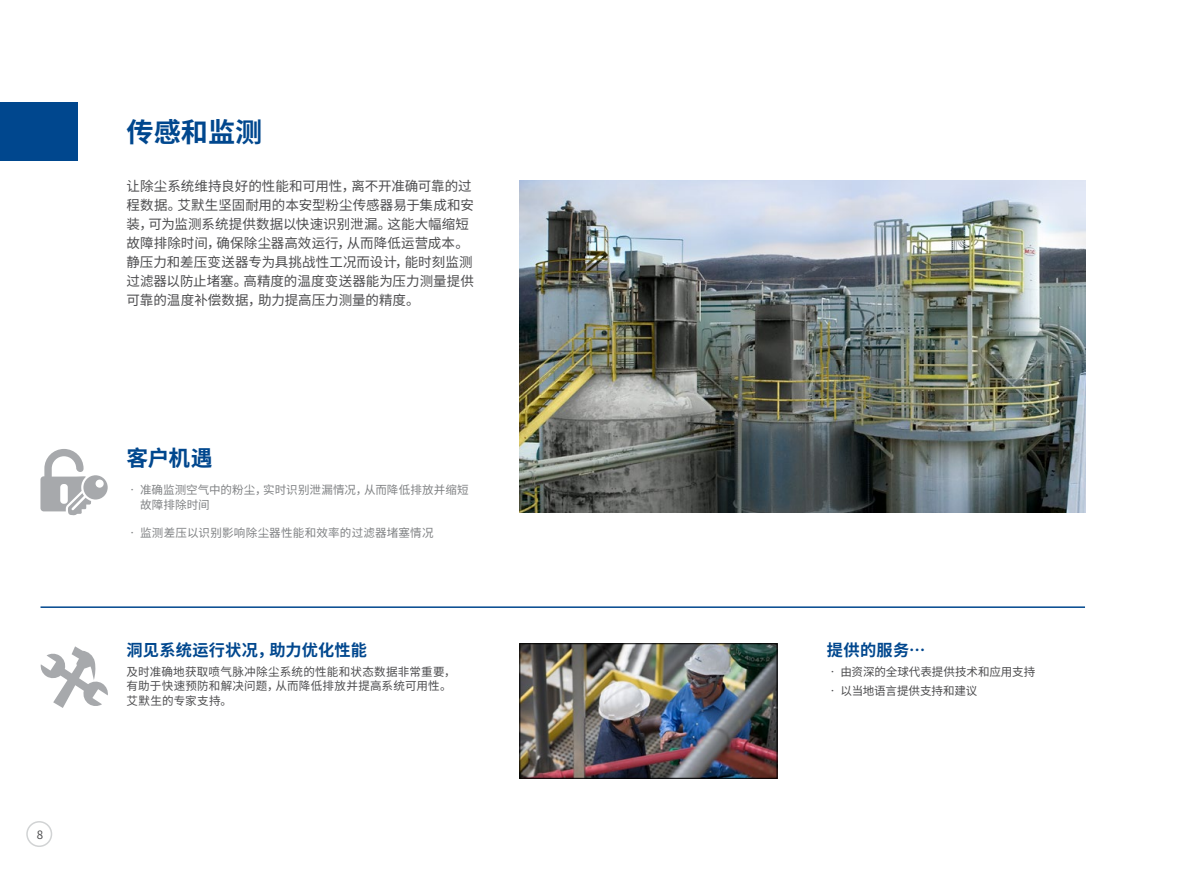
<style>
.page{position:relative;width:1187px;height:893px;background:#fff}
.page>*{position:absolute;margin:0;border:0;box-sizing:border-box;transform-origin:0 0}
.t1{font:700 27.15px "Noto Sans CJ Ksc";color:#00478e}
.SMALLEST{font:700 21.75px "Noto Sans CJ Ksc";color:#00478e}
.SMALLEST-2{font:700 16.2px "Noto Sans CJ Ksc";letter-spacing:.01em;color:#00478e}
.t2{font:13.5px/19px "Noto Sans CJ Ksc";color:#4c4c4e}
.SMALLEST-3{font:11.55px/14.9px "Noto Sans CJ Ksc";letter-spacing:.01em;color:#4c4c4e}
.SMALLEST-4{font:11.55px/14.9px "Noto Sans CJ Ksc";letter-spacing:.01em;color:#808284}
.SMALLEST-5{font:11.55px "Noto Sans CJ Ksc";letter-spacing:-.015em;color:#4c4c4e}
</style>
<div class="page">
<div style="left:26px;top:821px;width:26px;height:26px;border:2px solid #d1d3d4;border-radius:50%"></div>
<div style="left:0;top:102px;width:77px;height:58px;background:#00478e"></div>
<img style="left:519px;top:180px;width:565px;height:333px">
<svg style="left:40px;top:449px;width:68px;height:66px"></svg>
<svg style="left:41px;top:646px;width:67px;height:62px"></svg>
<img style="left:521px;top:645px;width:254px;height:132px">
<div style="left:519px;top:643px;width:258px;height:136px;border:1px solid #000"></div>
<hr style="left:40px;top:606px;width:1044px;height:2px;background:#00478e">
<p class="SMALLEST-3" style="left:37px;top:827px;width:8px">8</p>
<p class="t1" style="left:126px;top:117px;width:137px">传感和监测</p>
<p class="t2" style="left:126px;top:177px;width:349px">让除尘系统维持良好的性能和可用性，离不开准确可靠的过程数据。艾默生坚固耐用的本安型粉尘传感器易于集成和安装，可为监测系统提供数据以快速识别泄漏。这能大幅缩短故障排除时间，确保除尘器高效运行，从而降低运营成本。静压力和差压变送器专为具挑战性工况而设计，能时刻监测过滤器以防止堵塞。高精度的温度变送器能为压力测量提供可靠的温度补偿数据，助力提高压力测量的精度。</p>
<p class="SMALLEST" style="left:126px;top:446px;width:88px">客户机遇</p>
<p class="SMALLEST-4" style="left:140px;top:483px;width:330px;text-indent:-14px">• 准确监测空气中的粉尘，实时识别泄漏情况，从而降低排放并缩短故障排除时间</p>
<p class="SMALLEST-4" style="left:126px;top:526px;width:308px">• 监测差压以识别影响除尘器性能和效率的过滤器堵塞情况</p>
<p class="SMALLEST-2" style="left:126px;top:641px;width:242px">洞见系统运行状况，助力优化性能</p>
<p class="SMALLEST-3" style="left:126px;top:664px;width:331px">及时准确地获取喷气脉冲除尘系统的性能和状态数据非常重要，有助于快速预防和解决问题，从而降低排放并提高系统可用性。艾默生的专家支持。</p>
<p class="SMALLEST-2" style="left:826px;top:641px;width:100px">提供的服务…</p>
<p class="SMALLEST-3" style="left:826px;top:664px;width:210px">• 由资深的全球代表提供技术和应用支持</p>
<p class="SMALLEST-5" style="left:826px;top:684px;width:152px">• 以当地语言提供支持和建议</p>
</div>
